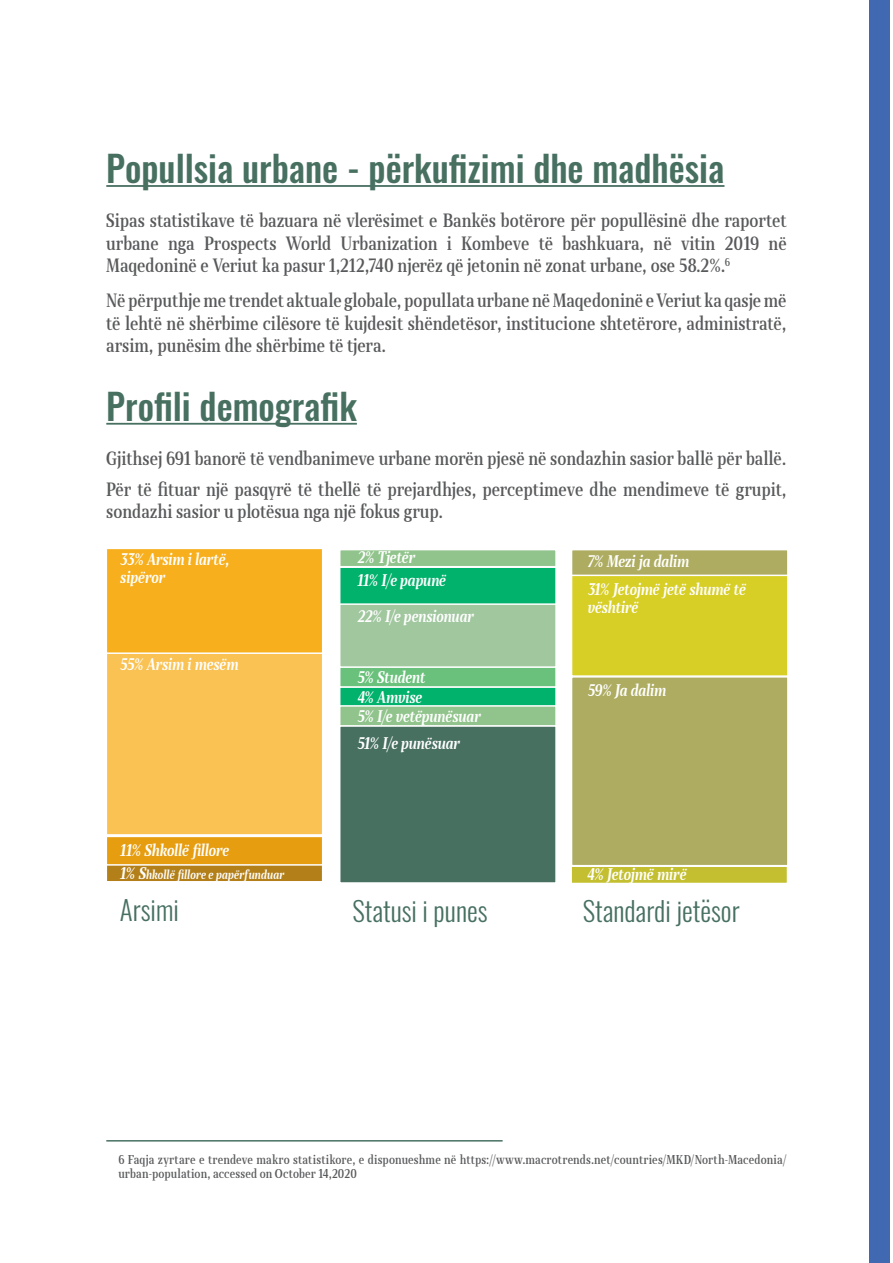
<style>
.page{position:relative;width:893px;height:1263px;background:#fff}
.page>*{position:absolute;margin:0;border:0;box-sizing:border-box;transform-origin:0 0}
.t1{font:500 36px "Oswald";color:#477061}
.t2{font:300 27px "Oswald";color:#477061}
.t3{font:500 18px/22.5px "Skola Serif Cn";color:#58595b;text-align:justify}
.t4{font:700 15.75px/18px "Skola Serif Cn It";letter-spacing:-.005em;color:#fff}
.t5{font:500 12px/14.4px "Skola Serif Cn";letter-spacing:.015em;color:#58595b}
.t6{font:700 12px "Skola Serif Cn It";letter-spacing:.005em;color:#fff}
.s1{font-size:15.75px}
</style>
<div class="page">
<hr style="left:106px;top:185px;width:618px;height:2px;background:#477061">
<hr style="left:106px;top:423px;width:251px;height:2px;background:#477061">
<div style="left:106px;top:863px;width:217px;height:19px;background:#b37f19;border:2px solid #fff"></div>
<div style="left:106px;top:836px;width:217px;height:30px;background:#e69d10;border:2px solid #fff"></div>
<div style="left:106px;top:651px;width:217px;height:185px;background:#fac253;border:2px solid #fff"></div>
<div style="left:106px;top:548px;width:217px;height:106px;background:#f7af1d;border:2px solid #fff"></div>
<hr style="left:106px;top:1140px;width:397px;height:1px;background:#477061">
<div style="left:339px;top:686px;width:218px;height:22px;background:#00b26b"></div>
<div style="left:339px;top:705px;width:218px;height:22px;background:#91c48c;border:2px solid #fff"></div>
<div style="left:339px;top:725px;width:218px;height:159px;background:#477061;border:2px solid #fff"></div>
<div style="left:339px;top:566px;width:218px;height:40px;background:#00b26b;border:2px solid #fff"></div>
<div style="left:339px;top:549px;width:218px;height:18px;background:#91c48c;border:2px solid #fff"></div>
<div style="left:339px;top:666px;width:218px;height:22px;background:#6ac17b;border:2px solid #fff"></div>
<div style="left:339px;top:603px;width:218px;height:65px;background:#a1c79f;border:2px solid #fff"></div>
<div style="left:571px;top:549px;width:218px;height:190px;background:#adac60;border:2px solid #fff"></div>
<div style="left:570px;top:865px;width:218px;height:19px;background:#c3bf30;border:2px solid #fff"></div>
<div style="left:571px;top:676px;width:218px;height:190px;background:#adac60;border:2px solid #fff"></div>
<div style="left:571px;top:575px;width:218px;height:102px;background:#d7ce26;border:2px solid #fff"></div>
<div style="left:869px;top:0;width:21px;height:1263px;background:#4069b2"></div>
<h1 class="t1" style="left:106px;top:150px;width:620px">Popullsia urbane - përkufizimi dhe madhësia</h1>
<p class="t3" style="left:106px;top:209px;width:682px">Sipas statistikave të bazuara në vlerësimet e Bankës botërore për popullësinë dhe raportet urbane nga Prospects World Urbanization i Kombeve të bashkuara, në vitin 2019 në Maqedoninë e Veriut ka pasur 1,212,740 njerëz që jetonin në zonat urbane, ose 58.2%.<sup>6</sup></p>
<p class="t3" style="left:106px;top:289px;width:682px">Në përputhje me trendet aktuale globale, popullata urbane në Maqedoninë e Veriut ka qasje më të lehtë në shërbime cilësore të kujdesit shëndetësor, institucione shtetërore, administratë, arsim, punësim dhe shërbime të tjera.</p>
<h1 class="t1" style="left:106px;top:388px;width:252px">Profili demografik</h1>
<p class="t3" style="left:106px;top:443px;width:682px;line-height:31px">Gjithsej 691 banorë të vendbanimeve urbane morën pjesë në sondazhin sasior ballë për ballë.<br>Për të fituar një pasqyrë të thellë të prejardhjes, perceptimeve dhe mendimeve të grupit,</p>
<p class="t3" style="left:106px;top:500px;width:338px">sondazhi sasior u plotësua nga një fokus grup.</p>
<p class="t4" style="left:120px;top:550px;width:111px">33% Arsim i lartë, sipëror</p>
<p class="t4" style="left:120px;top:656px;width:120px">55% Arsim i mesëm</p>
<p class="t4" style="left:120px;top:841px;width:110px">11% Shkollë fillore</p>
<p class="t6" style="left:120px;top:867px;width:166px"><span class="s1">1% S</span>hkollë fillore e papërfunduar</p>
<h2 class="t2" style="left:120px;top:886px;width:61px">Arsimi</h2>
<p class="t4" style="left:357px;top:546px;width:91px;line-height:22.5px">2% Tjetër<br>11% I/e papunë</p>
<p class="t4" style="left:357px;top:607px;width:118px">22% I/e pensionuar</p>
<p class="t4" style="left:357px;top:552px;width:60px">8% Tjetër</p>
<p class="t4" style="left:357px;top:667px;width:125px;line-height:19.6px">5% Student<br>4% Amvise<br>5% I/e vetëpunësuar</p>
<p class="t4" style="left:357px;top:734px;width:104px">51% I/e punësuar</p>
<h2 class="t2" style="left:353px;top:887px;width:136px">Statusi i punes</h2>
<p class="t4" style="left:587px;top:552px;width:103px">7% Mezi ja dalim</p>
<p class="t4" style="left:587px;top:580px;width:160px">31% Jetojmë jetë shumë të vështirë</p>
<p class="t4" style="left:587px;top:681px;width:80px">59% Ja dalim</p>
<p class="t4" style="left:587px;top:866px;width:101px">4% Jetojmë mirë</p>
<h2 class="t2" style="left:583px;top:887px;width:158px">Standardi jetësor</h2>
<p class="t5" style="left:118px;top:1152px;width:670px">6 Faqja zyrtare e trendeve makro statistikore, e disponueshme në https://www.macrotrends.net/countries/MKD/North-Macedonia/ urban-population, accessed on October 14,2020</p>
</div>
